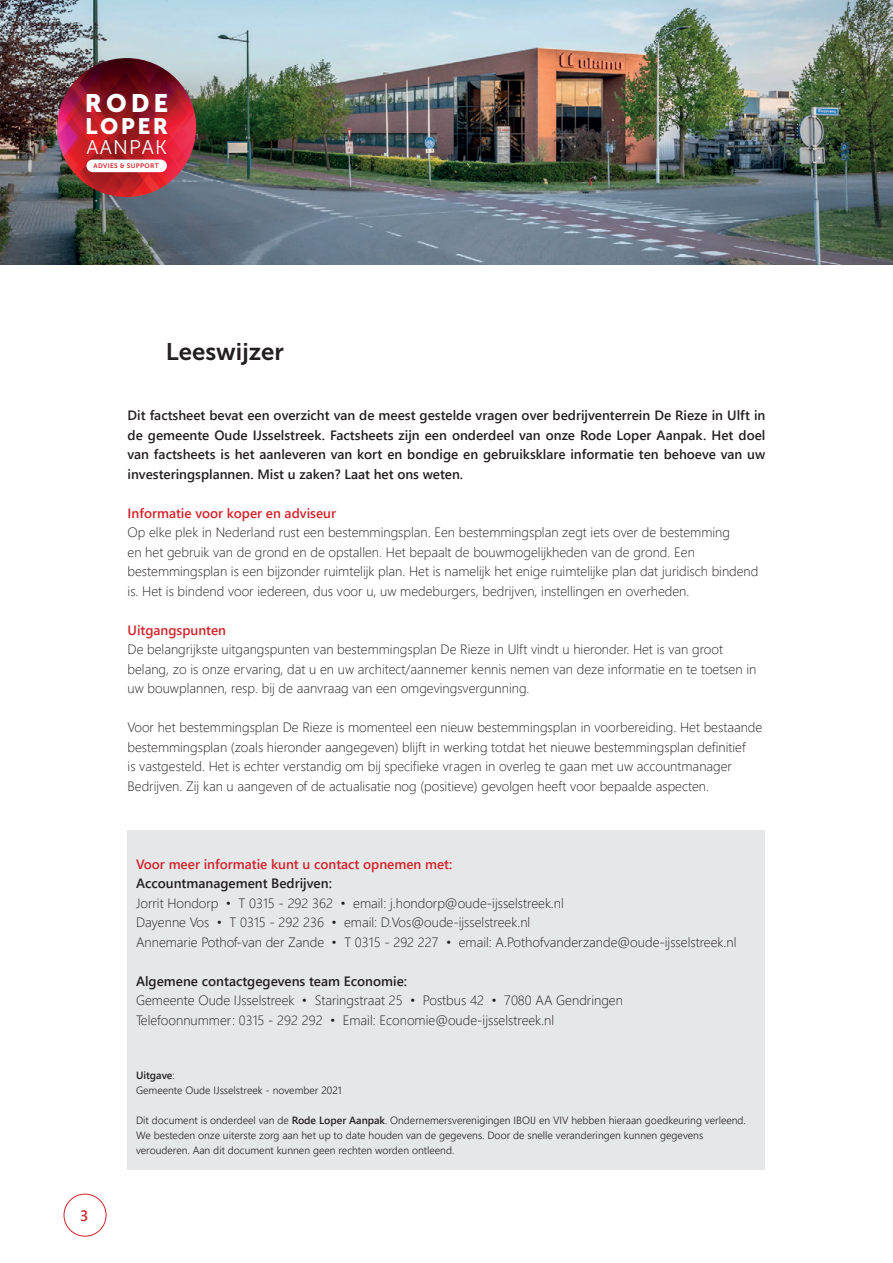
<style>
.page{position:relative;width:893px;height:1263px;background:#fff}
.page>*{position:absolute;margin:0;border:0;box-sizing:border-box;transform-origin:0 0}
.t1{font:25.2px "Museo Sans 900";color:#fff}
.t2{font:24px "Museo Sans 700";color:#231f20}
.t3{font:22.2px "Museo Sans 900";letter-spacing:.11em;color:#fff}
.t4{font:19.8px "Museo Sans 300";letter-spacing:.06em;color:#fff}
.t5{font:15px "Webly Sleek UI Semibold";color:#d1232a}
.t6{font:13.5px/19.5px "Webly Sleek UI Light";color:#231f20}
.t7{font:13.5px/19.5px "Webly Sleek UI Semibold";color:#231f20;text-align:justify}
.t8{font:13.5px "Webly Sleek UI Semibold";color:#d1232a}
.t9{font:10.5px/15px "Webly Sleek UI Semilight";color:#231f20}
.t10{font:10.5px "Webly Sleek UI Semibold";color:#231f20}
.t11{font:6.6px "Museo Sans 700";letter-spacing:.05em;color:#d1232a}
.s1{font-family:"Webly Sleek UI Semilight"}
.s2{font-family:"Webly Sleek UI Semibold"}
</style>
<div class="page">
<img style="left:0;top:0;width:893px;height:264px">
<img style="left:57px;top:58px;width:139px;height:139px;border-radius:69px">
<div style="left:86px;top:160px;width:81px;height:12px;background:#fff;border-radius:6px"></div>
<div style="left:64px;top:1194px;width:42px;height:42px;border:1px solid #d1232a;border-radius:50%"></div>
<div style="left:128px;top:830px;width:637px;height:339px;background:#e6e7e9"></div>
<h1 class="t1" style="left:85px;top:89px;width:85px">RODE</h1>
<h3 class="t3" style="left:85px;top:114px;width:84px">LOPER</h3>
<h3 class="t4" style="left:86px;top:136px;width:82px">AANPAK</h3>
<p class="t11" style="left:94px;top:162px;width:67px">ADVIES &amp; SUPPORT</p>
<h2 class="t2" style="left:166px;top:338px;width:120px">Leeswijzer</h2>
<p class="t7" style="left:128px;top:405px;width:639px">Dit factsheet bevat een overzicht van de meest gestelde vragen over bedrijventerrein De Rieze in Ulft in de gemeente Oude IJsselstreek. Factsheets zijn een onderdeel van onze Rode Loper Aanpak. Het doel van factsheets is het aanleveren van kort en bondige en gebruiksklare informatie ten behoeve van uw investeringsplannen. Mist u zaken? Laat het ons weten.</p>
<p class="t8" style="left:128px;top:503px;width:210px">Informatie voor koper en adviseur</p>
<p class="t6" style="left:128px;top:522px;width:632px">Op elke plek in Nederland rust een bestemmingsplan. Een bestemmingsplan zegt iets over de bestemming<br>en het gebruik van de grond en de opstallen. Het bepaalt de bouwmogelijkheden van de grond. Een bestemmingsplan is een bijzonder ruimtelijk plan. Het is namelijk het enige ruimtelijke plan dat juridisch bindend is. Het is bindend voor iedereen, dus voor u, uw medeburgers, bedrijven, instellingen en overheden.</p>
<p class="t8" style="left:128px;top:620px;width:100px">Uitgangspunten</p>
<p class="t6" style="left:128px;top:639px;width:630px">De belangrijkste uitgangspunten van bestemmingsplan De Rieze in Ulft vindt u hieronder. Het is van groot belang, zo is onze ervaring, dat u en uw architect/aannemer kennis nemen van deze informatie en te toetsen in uw bouwplannen, resp. bij de aanvraag van een omgevingsvergunning.</p>
<p class="t6" style="left:128px;top:717px;width:636px">Voor het bestemmingsplan De Rieze is momenteel een nieuw bestemmingsplan in voorbereiding. Het bestaande bestemmingsplan (zoals hieronder aangegeven) blijft in werking totdat het nieuwe bestemmingsplan definitief<br>is vastgesteld. Het is echter verstandig om bij specifieke vragen in overleg te gaan met uw accountmanager Bedrijven. Zij kan u aangeven of de actualisatie nog (positieve) gevolgen heeft voor bepaalde aspecten.</p>
<p class="t8" style="left:136px;top:854px;width:318px">Voor meer informatie kunt u contact opnemen met:</p>
<p class="t7" style="left:136px;top:873px;width:197px">Accountmanagement Bedrijven:</p>
<p class="t6" style="left:136px;top:892px;width:602px">Jorrit Hondorp • T 0315 - 292 362 • email: j.hondorp@oude-ijsselstreek.nl<br>Dayenne Vos • T 0315 - 292 236 • email: D.Vos@oude-ijsselstreek.nl<br>Annemarie Pothof-van der Zande • T 0315 - 292 227 • email: A.Pothofvanderzande@oude-ijsselstreek.nl</p>
<p class="t7" style="left:136px;top:970px;width:273px">Algemene contactgegevens team Economie:</p>
<p class="t6" style="left:136px;top:990px;width:488px">Gemeente Oude IJsselstreek • Staringstraat 25 • Postbus 42 • 7080 AA Gendringen<br>Telefoonnummer: 0315 - 292 292 • Email: Economie@oude-ijsselstreek.nl</p>
<p class="t5" style="left:80px;top:1204px;width:10px">3</p>
<p class="t10" style="left:136px;top:1067px;width:40px">Uitgave<span class="s1">:</span></p>
<p class="t9" style="left:136px;top:1082px;width:207px">Gemeente Oude IJsselstreek - november 2021</p>
<p class="t9" style="left:136px;top:1112px;width:611px">Dit document is onderdeel van de <span class="s2">Rode Loper Aanpak</span>. Ondernemersverenigingen IBOIJ en VIV hebben hieraan goedkeuring verleend.<br>We besteden onze uiterste zorg aan het up to date houden van de gegevens. Door de snelle veranderingen kunnen gegevens verouderen. Aan dit document kunnen geen rechten worden ontleend.</p>
</div>
